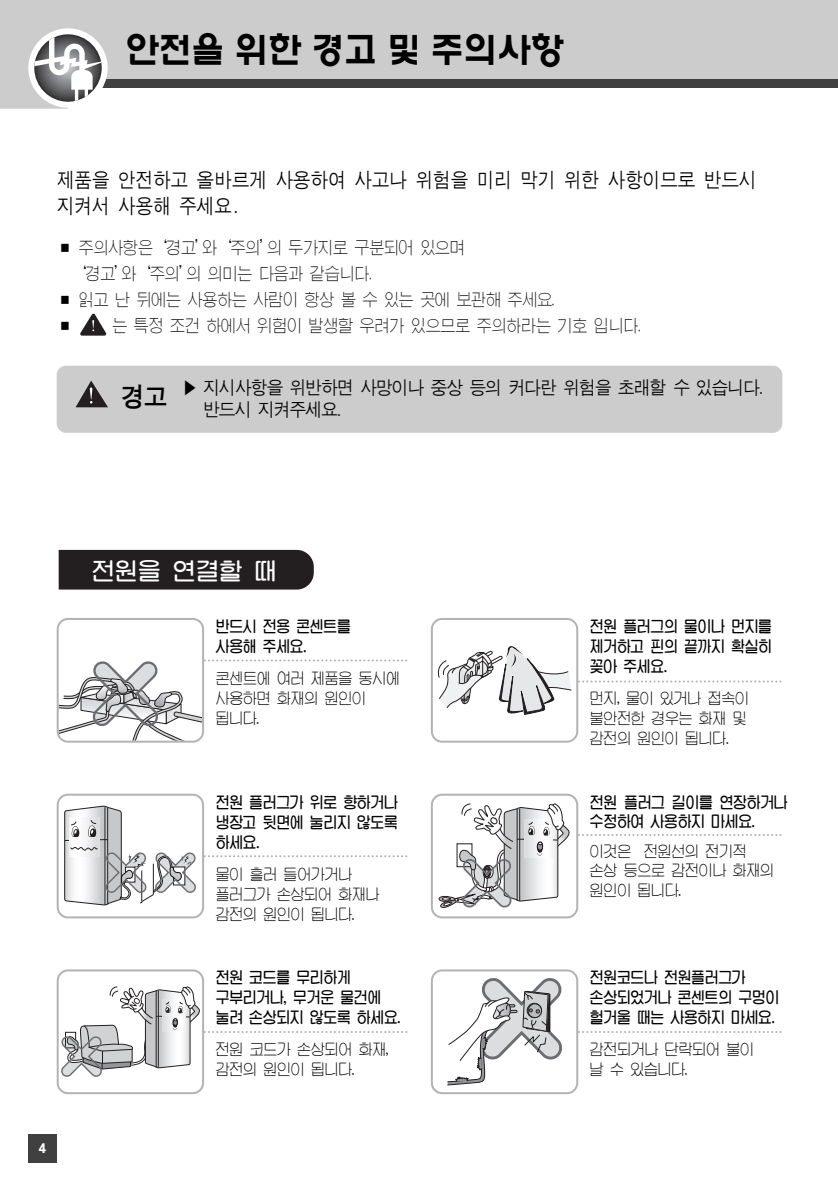
<style>
.page{position:relative;width:838px;height:1190px;background:#fff}
.page>*{position:absolute;margin:0;border:0;box-sizing:border-box;transform-origin:0 0}
.t1{font:700 36px "HY Wul Nun";letter-spacing:-.035em;color:#000;scale:.95 1}
.t2{font:24px "J Cdn";letter-spacing:-.03em;color:#fff}
.t3{font:20px/26px "J Cmg J";letter-spacing:-.025em;color:#000;scale:.9 1}
.t4{font:18px/26px "JCLIGH Tgo";letter-spacing:-.085em;color:#000;scale:.9 1}
.t5{font:18px/21.6px "J Cmg J";letter-spacing:-.075em;color:#000;scale:.9 1}
.t6{font:16px/20px "J Cdn";letter-spacing:-.06em;color:#000;scale:.9 1}
.t7{font:16px/20px "J Cna RUSE";letter-spacing:-.045em;color:#000;scale:.9 1}
.t8{font:700 14px "Univers";color:#fff}
.s1{font-family:"J Ctg T";font-size:28px}
</style>
<div class="page">
<svg style="left:0;top:0;width:838px;height:109px;fill:#ccc"></svg>
<div style="left:57px;top:79px;width:781px;height:9px;background:#404040"></div>
<svg style="left:34px;top:34px;width:68px;height:68px"></svg>
<img style="left:34px;top:34px;width:68px;height:68px;border-radius:50%">
<div style="left:28px;top:28px;width:80px;height:80px;border:6px solid #fff;border-radius:50%"></div>
<div style="left:28px;top:1134px;width:29px;height:28px;background:#404040"></div>
<div style="left:59px;top:550px;width:255px;height:40px;background:#231f20"></div>
<svg style="left:60px;top:659px;width:348px;height:81px"></svg>
<div style="left:57px;top:618px;width:147px;height:125px;border:2px solid #b3b3b3;border-radius:10px"></div>
<svg style="left:64px;top:805px;width:344px;height:101px"></svg>
<div style="left:57px;top:794px;width:147px;height:124px;border:2px solid #b3b3b3;border-radius:10px"></div>
<svg style="left:437px;top:646px;width:345px;height:70px"></svg>
<div style="left:431px;top:618px;width:147px;height:125px;border:2px solid #b3b3b3;border-radius:10px"></div>
<svg style="left:438px;top:803px;width:344px;height:106px"></svg>
<div style="left:431px;top:794px;width:147px;height:124px;border:2px solid #b3b3b3;border-radius:10px"></div>
<svg style="left:61px;top:987px;width:347px;height:90px"></svg>
<div style="left:57px;top:969px;width:147px;height:125px;border:2px solid #b3b3b3;border-radius:10px"></div>
<div style="left:57px;top:366px;width:725px;height:67px;background:#ccc;border-radius:9px"></div>
<svg style="left:80px;top:313px;width:27px;height:23px"></svg>
<svg style="left:76px;top:381px;width:32px;height:26px"></svg>
<svg style="left:447px;top:972px;width:335px;height:114px"></svg>
<div style="left:431px;top:969px;width:147px;height:125px;border:2px solid #b3b3b3;border-radius:10px"></div>
<h1 class="t1" style="left:125px;top:35px;width:464px">안전을 위한 경고 및 주의사항</h1>
<p class="t3" style="left:57px;top:168px;width:780px">제품을 안전하고 올바르게 사용하여 사고나 위험을 미리 막기 위한 사항이므로 반드시 지켜서 사용해 주세요.</p>
<p class="t4" style="left:70px;top:235px;width:441px;text-indent:-13px">■ 주의사항은‘경고’와‘주의’의 두가지로 구분되어 있으며 ‘경고’와‘주의’의 의미는 다음과 같습니다.</p>
<p class="t4" style="left:57px;top:287px;width:555px">■ 읽고 난 뒤에는 사용하는 사람이 항상 볼 수 있는 곳에 보관해 주세요.</p>
<p class="t4" style="left:57px;top:313px;width:651px">■ 는 특정 조건 하에서 위험이 발생할 우려가 있으므로 주의하라는 기호 입니다.</p>
<p class="t5" style="left:203px;top:378px;width:625px;text-indent:-83px"><span class="s1">경고</span> ▶ 지시사항을 위반하면 사망이나 중상 등의 커다란 위험을 초래할 수 있습니다. 반드시 지켜주세요.</p>
<p class="t8" style="left:39px;top:1143px;width:9px">4</p>
<h2 class="t2" style="left:91px;top:560px;width:188px">전원을 연결할 때</h2>
<p class="t6" style="left:215px;top:617px;width:152px">반드시 전용 콘센트를 사용해 주세요.</p>
<p class="t7" style="left:215px;top:669px;width:207px">콘센트에 여러 제품을 동시에 사용하면 화재의 원인이 됩니다.</p>
<p class="t6" style="left:215px;top:793px;width:205px;text-align:justify">전원 플러그가 위로 향하거나 냉장고 뒷면에 눌리지 않도록 하세요.</p>
<p class="t7" style="left:215px;top:865px;width:184px">물이 흘러 들어가거나 플러그가 손상되어 화재나 감전의 원인이 됩니다.</p>
<p class="t6" style="left:215px;top:968px;width:208px">전원 코드를 무리하게 구부리거나, 무거운 물건에 눌려 손상되지 않도록 하세요.</p>
<p class="t7" style="left:215px;top:1040px;width:194px">전원 코드가 손상되어 화재, 감전의 원인이 됩니다.</p>
<p class="t6" style="left:590px;top:617px;width:205px;text-align:justify">전원 플러그의 물이나 먼지를 제거하고 핀의 끝까지 확실히 꽂아 주세요.</p>
<p class="t7" style="left:590px;top:689px;width:179px">먼지, 물이 있거나 접속이 불안전한 경우는 화재 및 감전의 원인이 됩니다.</p>
<p class="t6" style="left:590px;top:793px;width:222px;line-height:19.2px">전원 플러그 길이를 연장하거나 수정하여 사용하지 마세요.</p>
<p class="t7" style="left:590px;top:843px;width:207px;line-height:19.2px">이것은 전원선의 전기적 손상 등으로 감전이나 화재의 원인이 됩니다.</p>
<p class="t6" style="left:590px;top:968px;width:213px">전원코드나 전원플러그가 손상되었거나 콘센트의 구멍이 헐거울 때는 사용하지 마세요.</p>
<p class="t7" style="left:590px;top:1040px;width:184px">감전되거나 단락되어 불이 날 수 있습니다.</p>
</div>
